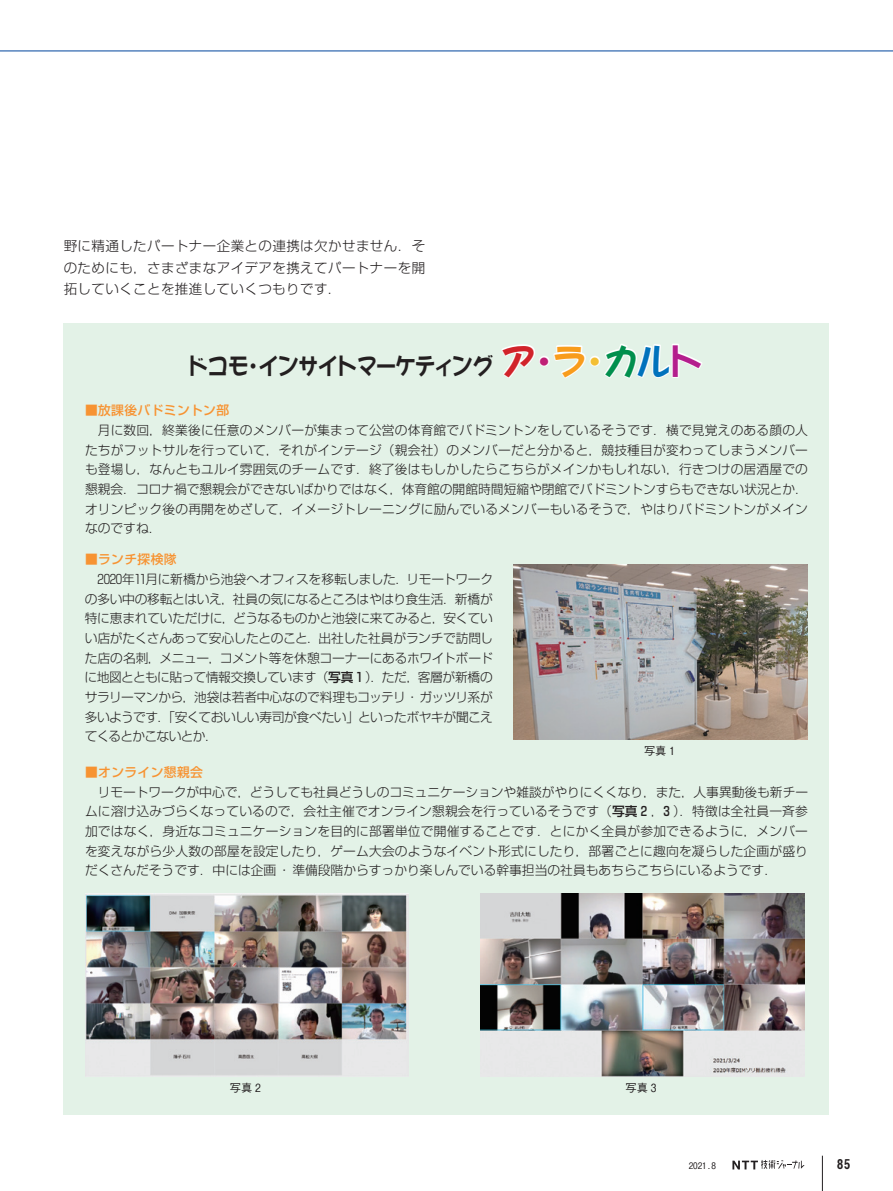
<style>
.page{position:relative;width:893px;height:1191px;background:#fff}
.page>*{position:absolute;margin:0;border:0;box-sizing:border-box;transform-origin:0 0}
.t1{font:22.35px "DFPOP1 Std W12 90 pv RKSJ H";letter-spacing:-.025em;color:#231f20;scale:.9 1}
.t2{font:300 13.5px/21px "Shin Go Pr 6";letter-spacing:.03em;color:#231f20;text-align:justify}
.t3{font:13.5px "Midashi Go Pr 6 MB31";color:#231f20}
.t4{font:300 12.75px/19.6px "Shin Go Pro";color:#231f20;text-align:justify}
.t5{font:500 12.75px "Shin Go Pr 6";letter-spacing:.03em;color:#f79332}
.t6{font:500 11.25px "Gothic BBB Pr 6";letter-spacing:.125em;color:#231f20}
.t7{font:500 9px "Gothic BBB Pr 6";color:#231f20}
.s1{font-size:34.65px;color:#d1232a}
.s2{font-size:34.65px;color:#bf1f75}
.s3{font-size:34.65px;color:#f89c1c}
.s4{font-size:34.65px;color:#f3bf33}
.s5{font-size:34.65px;color:#008f4d}
.s6{font-size:34.65px;color:#0072bc}
.s7{font-size:34.65px;color:#b41e8d}
.s8{font-family:"Shin Go Pr 6";font-weight:500}
</style>
<div class="page">
<svg style="left:732px;top:1160px;width:73px;height:9px"></svg>
<hr style="left:822px;top:1155px;width:1px;height:36px;background:#231f20">
<hr style="left:0;top:50px;width:893px;height:1px;background:#0d4da1">
<div style="left:64px;top:323px;width:765px;height:791px;background:#e3f2e7"></div>
<svg style="left:502px;top:344px;width:200px;height:35px"></svg>
<img style="left:514px;top:564px;width:294px;height:176px">
<img style="left:85px;top:893px;width:323px;height:183px">
<img style="left:481px;top:893px;width:323px;height:183px">
<p class="t2" style="left:64px;top:235px;width:363px">野に精通したパートナー企業との連携は欠かせません．そのためにも，さまざまなアイデアを携えてパートナーを開拓していくことを推進していくつもりです．</p>
<h1 class="t1" style="left:188px;top:354px;width:573px">ドコモ・インサイトマーケティング<span class="s1">ア</span><span class="s2">・</span><span class="s3">ラ</span><span class="s4">・</span><span class="s5">カ</span><span class="s6">ル</span><span class="s7">ト</span></h1>
<p class="t5" style="left:85px;top:400px;width:146px">■放課後バドミントン部</p>
<p class="t4" style="left:85px;top:419px;width:724px;text-indent:13px">月に数回，終業後に任意のメンバーが集まって公営の体育館でバドミントンをしているそうです．横で見覚えのある顔の人たちがフットサルを行っていて，それがインテージ（親会社）のメンバーだと分かると，競技種目が変わってしまうメンバーも登場し，なんともユルイ雰囲気のチームです．終了後はもしかしたらこちらがメインかもしれない，行きつけの居酒屋での懇親会．コロナ禍で懇親会ができないばかりではなく，体育館の開館時間短縮や閉館でバドミントンすらもできない状況とか．オリンピック後の再開をめざして，イメージトレーニングに励んでいるメンバーもいるそうで，やはりバドミントンがメインなのですね．</p>
<p class="t5" style="left:85px;top:549px;width:93px">■ランチ探検隊</p>
<p class="t4" style="left:85px;top:567px;width:410px;text-indent:13px">2020年11月に新橋から池袋へオフィスを移転しました．リモートワークの多い中の移転とはいえ，社員の気になるところはやはり食生活．新橋が特に恵まれていただけに，どうなるものかと池袋に来てみると，安くていい店がたくさんあって安心したとのこと．出社した社員がランチで訪問した店の名刺，メニュー，コメント等を休憩コーナーにあるホワイトボードに地図とともに貼って情報交換しています（<span class="s8">写真 ₁</span> ）．ただ，客層が新橋のサラリーマンから，池袋は若者中心なので料理もコッテリ･ガッツリ系が多いようです．「安くておいしい寿司が食べたい」といったボヤキが聞こえてくるとかこないとか．</p>
<p class="t5" style="left:85px;top:761px;width:119px">■オンライン懇親会</p>
<p class="t4" style="left:85px;top:780px;width:724px;text-indent:13px">リモートワークが中心で，どうしても社員どうしのコミュニケーションや雑談がやりにくくなり，また，人事異動後も新チームに溶け込みづらくなっているので，会社主催でオンライン懇親会を行っているそうです（<span class="s8">写真 ₂</span> ，<span class="s8">₃</span> ）．特徴は全社員一斉参加ではなく，身近なコミュニケーションを目的に部署単位で開催することです．とにかく全員が参加できるように，メンバーを変えながら少人数の部屋を設定したり，ゲーム大会のようなイベント形式にしたり，部署ごとに趣向を凝らした企画が盛りだくさんだそうです．中には企画･準備段階からすっかり楽しんでいる幹事担当の社員もあちらこちらにいるようです．</p>
<p class="t6" style="left:644px;top:742px;width:46px">写真1　</p>
<p class="t6" style="left:230px;top:1078px;width:46px">写真2　</p>
<p class="t6" style="left:626px;top:1078px;width:46px">写真₃　</p>
<p class="t7" style="left:689px;top:1158px;width:29px">2021.8</p>
<p class="t3" style="left:837px;top:1153px;width:15px">8₅</p>
</div>
